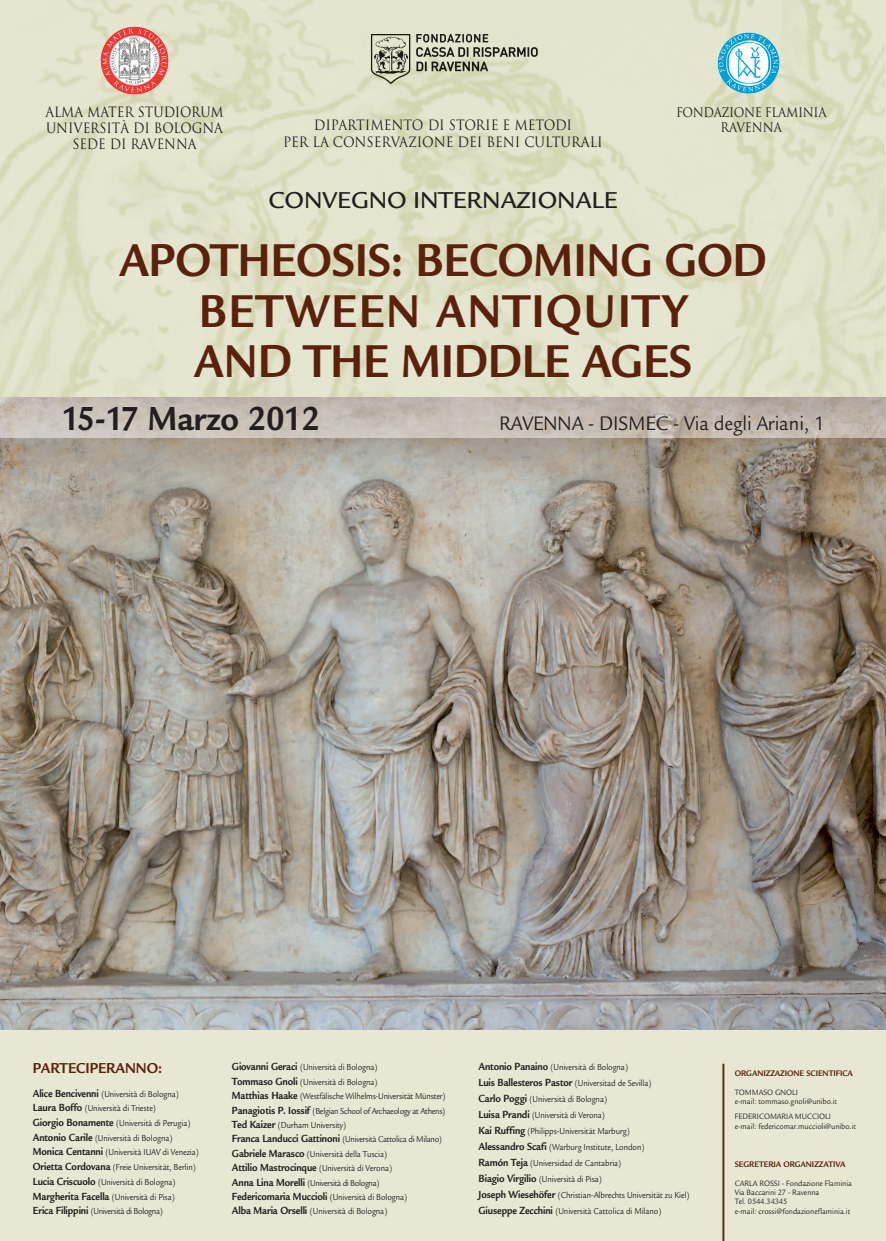
<style>
.page{position:relative;width:886px;height:1241px;background:#fff}
.page>*{position:absolute;margin:0;border:0;box-sizing:border-box;transform-origin:0 0}
.t1{font:700 50px/50.6px "Legacy Sans";letter-spacing:-.005em;color:#5b210d;text-align:center;scale:.9 1}
.t2{font:700 36.25px "Legacy Sans";letter-spacing:-.005em;color:#231f20;scale:.92 1}
.t3{font:500 25px "Legacy Sans";color:#231f20}
.t4{font:21.25px "Legacy Sans";letter-spacing:-.005em;color:#231f20;scale:.92 1}
.t5{font:700 15.62px "Legacy Sans";letter-spacing:-.005em;color:#5b210d;scale:.92 1}
.t6{font:13.88px/16.6px "Trajan";letter-spacing:-.005em;color:#231f20;text-align:center;scale:.92 1}
.t7{font:13.88px/15.8px "Trajan";letter-spacing:-.005em;color:#231f20;text-align:center;scale:.9 1}
.t8{font:12.94px/15.8px "Trajan";letter-spacing:-.03em;color:#231f20;text-align:center;scale:.9 1}
.t9{font:700 11.25px "Legacy Sans";letter-spacing:-.01em;color:#231f20;scale:.88 1}
.t10{font:9.38px/16px "Legacy Sans";letter-spacing:-.01em;color:#231f20;scale:.88 1}
.t11{font:700 8.75px "Legacy Sans";letter-spacing:-.005em;color:#5b210d;scale:.92 1}
.t12{font:8.44px/9.4px "Legacy Sans";letter-spacing:-.005em;color:#231f20;scale:.92 1}
.s1{font-weight:700;font-size:11.25px}
.s2{font-weight:400;font-size:9.38px}
</style>
<div class="page">
<div style="left:0;top:0;width:886px;height:1240px;background:#e7e7d3"></div>
<img style="left:0;top:0;width:886px;height:1029px">
<img style="left:101px;top:27px;width:32px;height:60px">
<img style="left:718px;top:32px;width:31px;height:28px">
<img style="left:885px;top:397px;width:1px;height:620px">
<img style="left:363px;top:26px;width:180px;height:66px">
<hr style="left:722px;top:1063px;width:2px;height:177px;background:#5b210d">
<h3 class="t7" style="left:45px;top:105px;width:200px">ALMA MATER STUDIORUM<br>UNIVERSITÀ DI BOLOGNA<br>SEDE DI RAVENNA</h3>
<h3 class="t8" style="left:676px;top:104px;width:169px">FONDAZIONE FLAMINIA<br>RAVENNA</h3>
<h3 class="t6" style="left:283px;top:117px;width:349px">DIPARTIMENTO DI STORIE E METODI<br>PER LA CONSERVAZIONE DEI BENI CULTURALI</h3>
<h3 class="t3" style="left:268px;top:191px;width:350px">CONVEGNO INTERNAZIONALE</h3>
<h1 class="t1" style="left:119px;top:240px;width:721px">APOTHEOSIS: BECOMING GOD<br>BETWEEN ANTIQUITY<br>AND THE MIDDLE AGES</h1>
<h2 class="t2" style="left:61px;top:405px;width:283px">15-17 Marzo 2012</h2>
<h3 class="t4" style="left:499px;top:415px;width:355px">RAVENNA - DISMEC - Via degli Ariani, 1</h3>
<h3 class="t5" style="left:33px;top:1062px;width:142px">PARTECIPERANNO:</h3>
<p class="t10" style="left:33px;top:1086px;width:190px;line-height:14.7px"><span class="s1">Alice Bencivenni</span> (Università di Bologna)<br><span class="s1">Laura Boffo</span> (Università di Trieste)<br><span class="s1">Giorgio Bonamente</span> (Università di Perugia)<br><span class="s1">Antonio Carile</span> (Università di Bologna)<br><span class="s1">Monica Centanni</span> (Università IUAV di Venezia)<br><span class="s1">Orietta Cordovana</span> (Freie Universität, Berlin)<br><span class="s1">Lucia Criscuolo</span> (Università di Bologna)<br><span class="s1">Margherita Facella</span> (Università di Pisa)<br><span class="s1">Erica Filippini</span> (Università di Bologna)</p>
<p class="t10" style="left:232px;top:1060px;width:244px;line-height:14.4px"><span class="s1">Giovanni Geraci</span> (Università di Bologna)<br><span class="s1">Tommaso Gnoli</span> (Università di Bologna)<br><span class="s1">Matthias Haake</span> (Westfälische Wilhelms-Universität Münster)<br><span class="s1">Panagiotis P. Iossif</span> (Belgian School of Archaeology at Athens)<br><span class="s1">Ted Kaizer</span> (Durham University)<br><span class="s1">Franca Landucci Gattinoni</span> (Università Cattolica di Milano)<br><span class="s1">Gabriele Marasco</span> (Università della Tuscia)<br><span class="s1">Attilio Mastrocinque</span> (Università di Verona)<br><span class="s1">Anna Lina Morelli</span> (Università di Bologna)</p>
<p class="t9" style="left:232px;top:1191px;width:201px">Federicomaria Muccioli <span class="s2">(Università di Bologna)</span></p>
<p class="t10" style="left:232px;top:1203px;width:178px"><span class="s1">Alba Maria Orselli</span> (Università di Bologna)</p>
<p class="t10" style="left:478px;top:1060px;width:241px"><span class="s1">Antonio Panaino</span> (Università di Bologna)<br><span class="s1">Luis Ballesteros Pastor</span> (Universitad de Sevilla)<br><span class="s1">Carlo Poggi</span> (Università di Bologna)<br><span class="s1">Luisa Prandi</span> (Università di Verona)<br><span class="s1">Kai Ruffing</span> (Philipps-Universität Marburg)<br><span class="s1">Alessandro Scafi</span> (Warburg Institute, London)<br><span class="s1">Ramón Teja</span> (Universidad de Cantabria)<br><span class="s1">Biagio Virgilio</span> (Università di Pisa)<br><span class="s1">Joseph Wiesehöfer</span> (Christian-Albrechts Universität zu Kiel)<br><span class="s1">Giuseppe Zecchini</span> (Università Cattolica di Milano)</p>
<p class="t11" style="left:735px;top:1069px;width:130px">ORGANIZZAZIONE SCIENTIFICA</p>
<p class="t12" style="left:735px;top:1088px;width:113px">TOMMASO GNOLI<br>e-mail: tommaso.gnoli@unibo.it</p>
<p class="t12" style="left:735px;top:1112px;width:133px">FEDERICOMARIA MUCCIOLI<br>e-mail: federicomar.muccioli@unibo.it</p>
<p class="t11" style="left:735px;top:1160px;width:122px">SEGRETERIA ORGANIZZATIVA</p>
<p class="t12" style="left:735px;top:1178px;width:129px">CARLA ROSSI - Fondazione Flaminia<br>Via Baccarini 27 - Ravenna<br>Tel. 0544.34345<br>e-mail: crossi@fondazioneflaminia.it</p>
</div>
